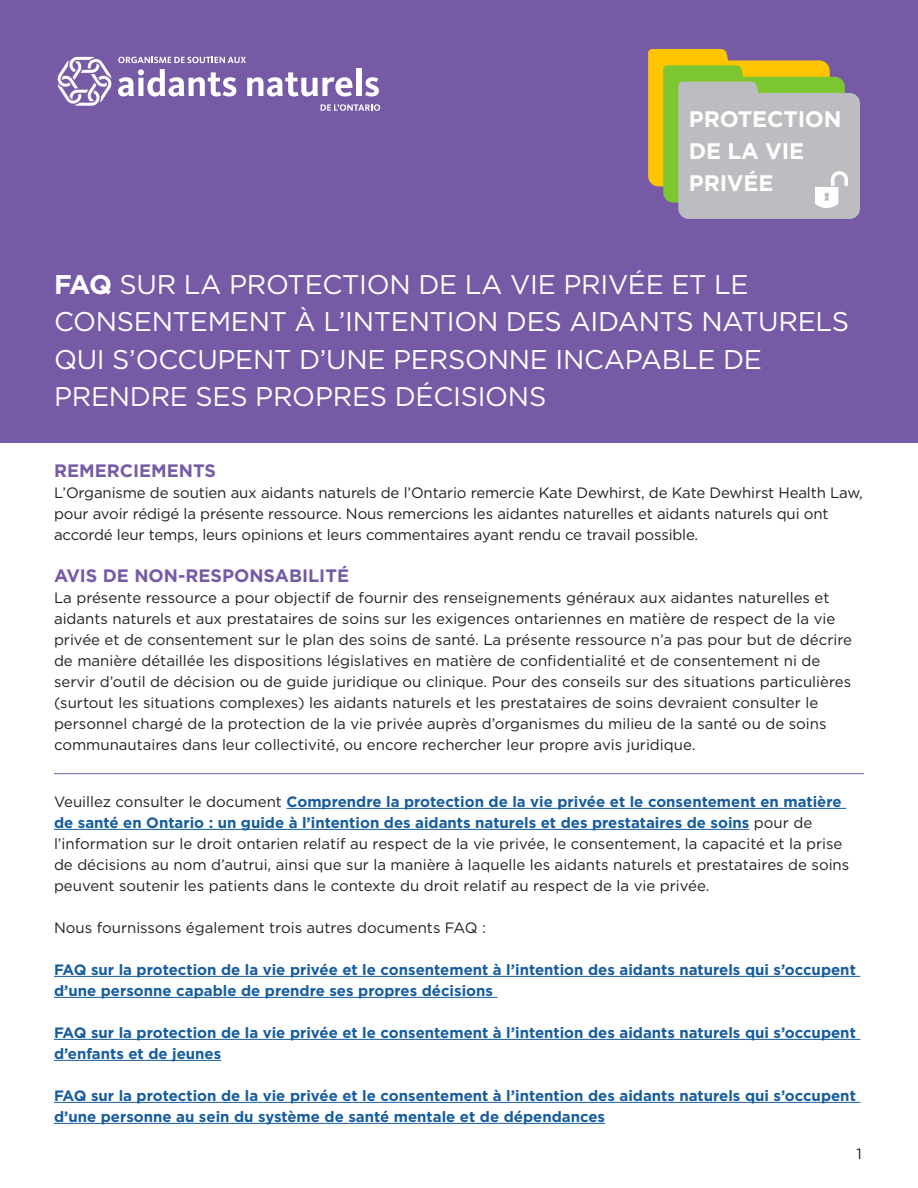
<style>
.page{position:relative;width:918px;height:1188px;background:#fff}
.page>*{position:absolute;margin:0;border:0;box-sizing:border-box;transform-origin:0 0}
.CF_body_text{font:27px/37.5px "Gotham";letter-spacing:-.01em;color:#fff}
.CF_body_text-2{font:700 22.5px "Gotham";letter-spacing:-.01em;color:#fff}
.Capped_small_title{font:700 18px "Gotham";color:#775aa6}
.Change_body_text{font:15px/21px "Gotham";color:#231f20}
.Change_body_text-2{font:700 15px/21px "Gotham";color:#175d9e}
.s1{font-weight:700}
.s2{font-weight:700;color:#175d9e}
</style>
<div class="page">
<hr style="left:286px;top:808px;width:560px;height:1px;background:#175d9e">
<hr style="left:54px;top:829px;width:695px;height:1px;background:#175d9e">
<hr style="left:54px;top:976px;width:806px;height:1px;background:#175d9e">
<hr style="left:54px;top:997px;width:444px;height:1px;background:#175d9e">
<hr style="left:54px;top:1039px;width:806px;height:1px;background:#175d9e">
<hr style="left:54px;top:1060px;width:167px;height:1px;background:#175d9e">
<hr style="left:54px;top:1102px;width:806px;height:1px;background:#175d9e">
<hr style="left:54px;top:1123px;width:551px;height:1px;background:#175d9e">
<div style="left:0;top:0;width:918px;height:443px;background:#775aa6"></div>
<hr style="left:54px;top:773px;width:810px;height:1px;background:#775aa6">
<svg style="left:321px;top:104px;width:59px;height:7px"></svg>
<svg style="left:118px;top:57px;width:128px;height:6px"></svg>
<svg style="left:58px;top:57px;width:53px;height:49px"></svg>
<svg style="left:118px;top:69px;width:118px;height:28px"></svg>
<svg style="left:247px;top:72px;width:106px;height:24px"></svg>
<div style="left:356px;top:69px;width:5px;height:27px;background:#fff"></div>
<svg style="left:365px;top:77px;width:14px;height:19px"></svg>
<svg style="left:648px;top:49px;width:212px;height:170px;background:#b7b794"></svg>
<p class="CF_body_text-2" style="left:689px;top:104px;width:154px">PROTECTION</p>
<p class="CF_body_text-2" style="left:689px;top:136px;width:117px">DE LA VIE</p>
<p class="CF_body_text-2" style="left:689px;top:168px;width:86px">PRIVÉE</p>
<p class="CF_body_text" style="left:54px;top:265px;width:797px"><span class="s1">FAQ</span> SUR LA PROTECTION DE LA VIE PRIVÉE ET LE CONSENTEMENT À L’INTENTION DES AIDANTS NATURELS QUI S’OCCUPENT D’UNE PERSONNE INCAPABLE DE PRENDRE SES PROPRES DÉCISIONS</p>
<p class="Capped_small_title" style="left:54px;top:458px;width:163px">REMERCIEMENTS</p>
<p class="Change_body_text" style="left:54px;top:482px;width:810px">L’Organisme de soutien aux aidants naturels de l’Ontario remercie Kate Dewhirst, de Kate Dewhirst Health Law, pour avoir rédigé la présente ressource. Nous remercions les aidantes naturelles et aidants naturels qui ont accordé leur temps, leurs opinions et leurs commentaires ayant rendu ce travail possible.</p>
<p class="Capped_small_title" style="left:54px;top:563px;width:297px">AVIS DE NON-RESPONSABILITÉ</p>
<p class="Change_body_text" style="left:54px;top:587px;width:800px">La présente ressource a pour objectif de fournir des renseignements généraux aux aidantes naturelles et aidants naturels et aux prestataires de soins sur les exigences ontariennes en matière de respect de la vie privée et de consentement sur le plan des soins de santé. La présente ressource n’a pas pour but de décrire de manière détaillée les dispositions législatives en matière de confidentialité et de consentement ni de servir d’outil de décision ou de guide juridique ou clinique. Pour des conseils sur des situations particulières (surtout les situations complexes) les aidants naturels et les prestataires de soins devraient consulter le personnel chargé de la protection de la vie privée auprès d’organismes du milieu de la santé ou de soins communautaires dans leur collectivité, ou encore rechercher leur propre avis juridique.</p>
<p class="Change_body_text" style="left:54px;top:791px;width:797px">Veuillez consulter le document <span class="s2">Comprendre la protection de la vie privée et le consentement en matière de santé en Ontario : un guide à l’intention des aidants naturels et des prestataires de soins</span> pour de l’information sur le droit ontarien relatif au respect de la vie privée, le consentement, la capacité et la prise de décisions au nom d’autrui, ainsi que sur la manière à laquelle les aidants naturels et prestataires de soins peuvent soutenir les patients dans le contexte du droit relatif au respect de la vie privée.</p>
<p class="Change_body_text" style="left:54px;top:917px;width:433px">Nous fournissons également trois autres documents FAQ :</p>
<p class="Change_body_text-2" style="left:54px;top:959px;width:803px">FAQ sur la protection de la vie privée et le consentement à l’intention des aidants naturels qui s’occupent d’une personne capable de prendre ses propres décisions</p>
<p class="Change_body_text-2" style="left:54px;top:1022px;width:803px">FAQ sur la protection de la vie privée et le consentement à l’intention des aidants naturels qui s’occupent d’enfants et de jeunes</p>
<p class="Change_body_text-2" style="left:54px;top:1085px;width:803px">FAQ sur la protection de la vie privée et le consentement à l’intention des aidants naturels qui s’occupent d’une personne au sein du système de santé mentale et de dépendances</p>
<p class="Change_body_text" style="left:856px;top:1143px;width:7px">1</p>
</div>
